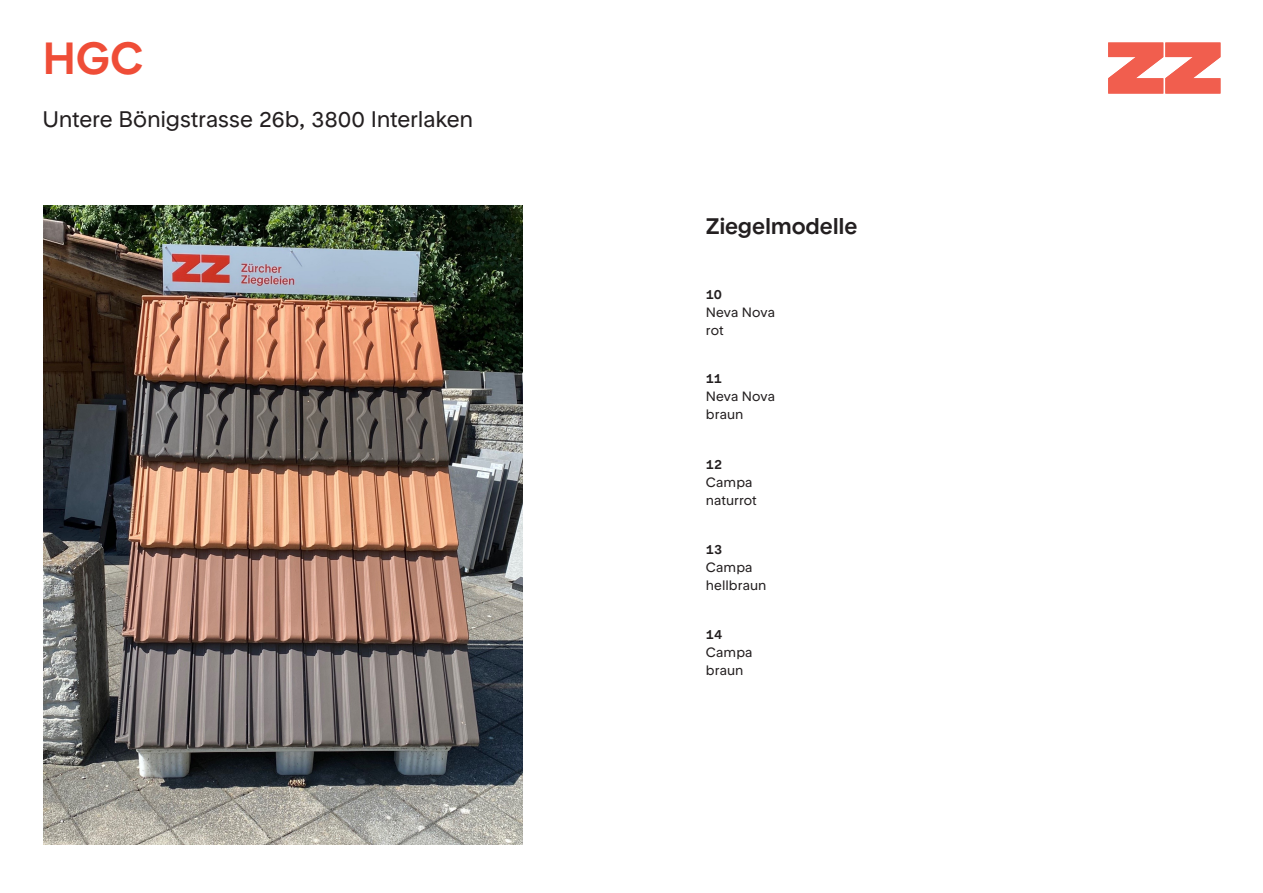
<style>
.page{position:relative;width:1263px;height:893px;background:#fff}
.page>*{position:absolute;margin:0;border:0;box-sizing:border-box;transform-origin:0 0}
.t1{font:500 45px "ZZ Rondelle";color:#ef4d37}
.t2{font:22.5px "ZZ Rondelle";letter-spacing:-.01em;color:#231f20}
.t3{font:500 22.5px "ZZ Rondelle";letter-spacing:-.005em;color:#231f20}
.t4{font:13.5px/18px "ZZ Rondelle";color:#231f20}
.t5{font:500 13.5px "ZZ Rondelle";color:#231f20}
</style>
<div class="page">
<svg style="left:1108px;top:43px;width:112px;height:51px"></svg>
<img style="left:43px;top:206px;width:479px;height:638px">
<h1 class="t1" style="left:43px;top:31px;width:103px">HGC</h1>
<h2 class="t2" style="left:43px;top:106px;width:432px">Untere Bönigstrasse 26b, 3800 Interlaken</h2>
<h2 class="t3" style="left:706px;top:213px;width:153px">Ziegelmodelle</h2>
<p class="t5" style="left:706px;top:286px;width:18px">10</p>
<p class="t4" style="left:706px;top:303px;width:71px">Neva Nova rot</p>
<p class="t5" style="left:706px;top:371px;width:18px">11</p>
<p class="t4" style="left:706px;top:388px;width:71px">Neva Nova braun</p>
<p class="t5" style="left:706px;top:456px;width:18px">12</p>
<p class="t4" style="left:706px;top:473px;width:52px">Campa naturrot</p>
<p class="t5" style="left:706px;top:541px;width:18px">13</p>
<p class="t4" style="left:706px;top:558px;width:62px">Campa hellbraun</p>
<p class="t5" style="left:706px;top:626px;width:18px">14</p>
<p class="t4" style="left:706px;top:643px;width:48px">Campa braun</p>
</div>
